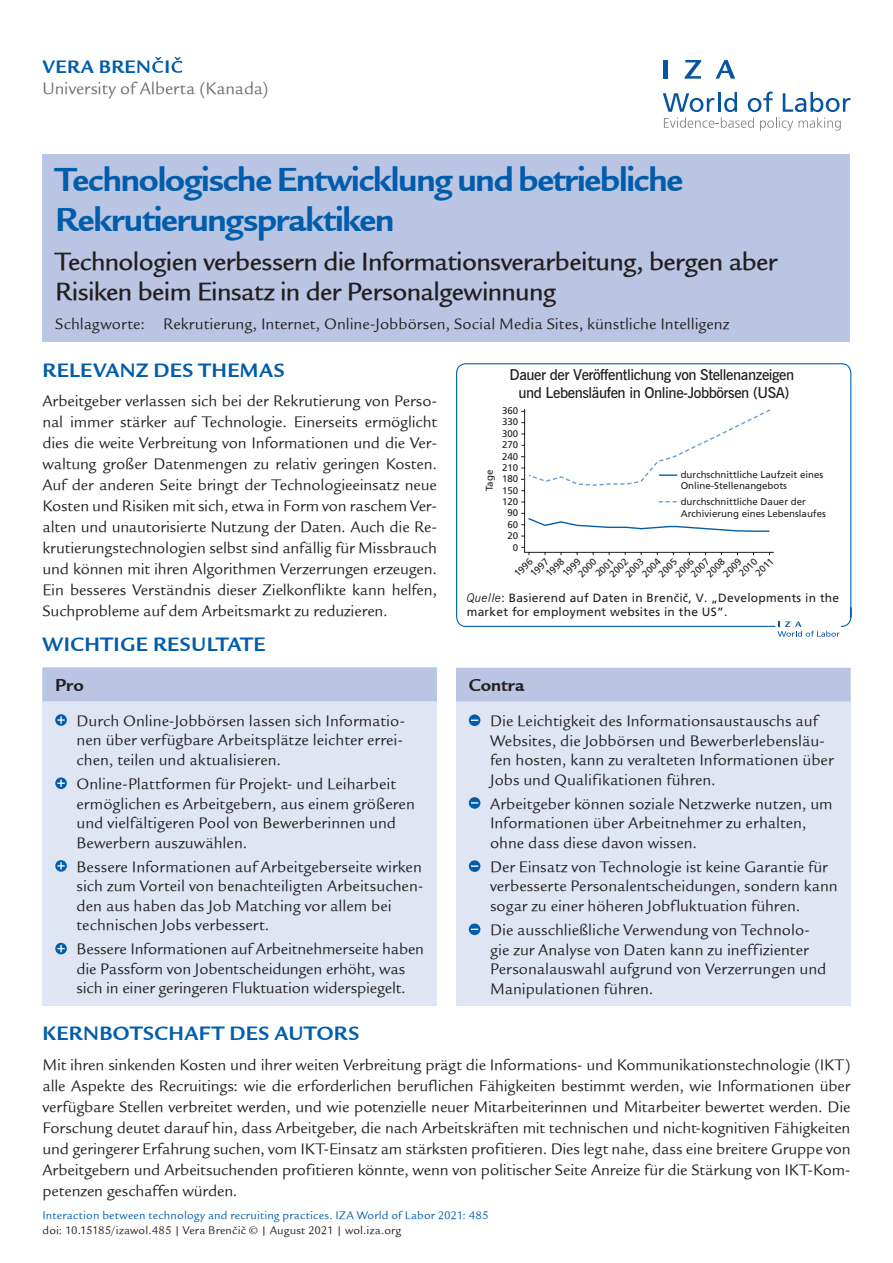
<style>
.page{position:relative;width:893px;height:1263px;background:#fff}
.page>*{position:absolute;margin:0;border:0;box-sizing:border-box;transform-origin:0 0}
.Cover__Title{font:36px/40.5px "Legacy Sans ITCTT Bold";letter-spacing:-.035em;color:#015dab}
.Cover__Subtitle{font:27px/30px "Legacy Sans Md ITCTT Medium";letter-spacing:-.025em;color:#231f20}
.Cover__Header{font:21px "Legacy Sans ITCTT Bold";letter-spacing:.02em;color:#015dab}
.Cover__AuthorName{font:19.5px "Legacy Sans ITCTT Bold";letter-spacing:.025em;color:#015dab}
.Cover__Pro_Con_Heade{font:18.75px "Legacy Sans ITCTT Bold";color:#231f20}
.Cover__Affiliation{font:18px "Legacy Sans ITCTT Book";color:#6c6d70}
.Cover__Bodytext{font:16.5px/21px "Legacy Sans ITCTT Book";letter-spacing:-.005em;color:#231f20;text-align:justify}
.Cover__Pro_Con_Bulle{font:16.5px/19.5px "Legacy Sans ITCTT Book";letter-spacing:.005em;color:#231f20}
.Cover__Keywords{font:16.5px "Legacy Sans ITCTT Book";letter-spacing:.005em;color:#231f20}
.t1{font:600 15px/18px "News Gothic BT";letter-spacing:-.03em;color:#231f20;text-align:center}
.t2{font:12px/14.4px "Frutiger LT Pro";letter-spacing:.025em;color:#231f20}
.Cover__DOI_Title{font:12px "Legacy Sans ITCTT Book";letter-spacing:.02em;color:#015dab}
.Cover__DOI_Informati{font:12px "Legacy Sans ITCTT Book";letter-spacing:.015em;color:#231f20}
.t3{font:9.75px/11.4px "Frutiger LT Pro";color:#231f20}
.s1{font-family:"News Gothic BT";font-style:italic}
</style>
<div class="page">
<svg style="left:663px;top:92px;width:187px;height:39px"></svg>
<hr style="left:664px;top:60px;width:4px;height:19px;background:#0854a0">
<svg style="left:685px;top:60px;width:16px;height:19px"></svg>
<svg style="left:716px;top:60px;width:19px;height:19px"></svg>
<div style="left:43px;top:154px;width:807px;height:188px;background:#b9c5e3"></div>
<div style="left:43px;top:668px;width:394px;height:338px;background:#e0e5f3"></div>
<div style="left:43px;top:667px;width:394px;height:34px;background:#b9c5e3"></div>
<svg style="left:55px;top:714px;width:12px;height:12px"></svg>
<svg style="left:57px;top:716px;width:8px;height:8px"></svg>
<svg style="left:55px;top:777px;width:12px;height:12px"></svg>
<svg style="left:57px;top:779px;width:8px;height:8px"></svg>
<svg style="left:55px;top:860px;width:12px;height:12px"></svg>
<svg style="left:57px;top:862px;width:8px;height:7px"></svg>
<svg style="left:55px;top:943px;width:12px;height:11px"></svg>
<svg style="left:57px;top:945px;width:8px;height:7px"></svg>
<div style="left:456px;top:668px;width:394px;height:338px;background:#e0e5f3"></div>
<div style="left:456px;top:668px;width:394px;height:33px;background:#b9c5e3"></div>
<div style="left:469px;top:714px;width:11px;height:12px;background:#015dab;border-radius:50%"></div>
<svg style="left:471px;top:719px;width:7px;height:2px"></svg>
<div style="left:469px;top:797px;width:11px;height:12px;background:#015dab;border-radius:50%"></div>
<svg style="left:471px;top:802px;width:7px;height:2px"></svg>
<div style="left:469px;top:860px;width:11px;height:12px;background:#015dab;border-radius:50%"></div>
<svg style="left:471px;top:865px;width:7px;height:2px"></svg>
<svg style="left:469px;top:923px;width:11px;height:12px"></svg>
<svg style="left:172px;top:57px;width:10px;height:16px"></svg>
<svg style="left:152px;top:57px;width:11px;height:16px"></svg>
<svg style="left:456px;top:363px;width:395px;height:264px"></svg>
<div style="left:776px;top:621px;width:64px;height:17px;background:#fff"></div>
<svg style="left:778px;top:621px;width:61px;height:16px"></svg>
<svg style="left:520px;top:408px;width:255px;height:148px"></svg>
<p class="Cover__AuthorName" style="left:43px;top:55px;width:129px">VERA BREN I</p>
<p class="Cover__Affiliation" style="left:43px;top:79px;width:227px">University of Alberta (Kanada)</p>
<p class="Cover__Title" style="left:55px;top:159px;width:629px">Technologische Entwicklung und betriebliche<br>Rekrutierungspraktiken</p>
<p class="Cover__Subtitle" style="left:55px;top:246px;width:724px">Technologien verbessern die Informationsverarbeitung, bergen aber<br>Risiken beim Einsatz in der Personalgewinnung</p>
<p class="Cover__Keywords" style="left:55px;top:315px;width:676px">Schlagworte: Rekrutierung, Internet, Online-Jobbörsen, Social Media Sites, künstliche Intelligenz</p>
<p class="Cover__Header" style="left:43px;top:358px;width:244px">RELEVANZ DES THEMAS</p>
<p class="Cover__Bodytext" style="left:43px;top:390px;width:396px">Arbeitgeber verlassen sich bei der Rekrutierung von Perso&shy;nal immer stärker auf Technologie. Einerseits ermöglicht dies die weite Verbreitung von Informationen und die Ver&shy;waltung großer Datenmengen zu relativ geringen Kosten.<br>Auf der anderen Seite bringt der Technologieeinsatz neue Kosten und Risiken mit sich, etwa in Form von raschem Ver&shy;alten und unautorisierte Nutzung der Daten. Auch die Re&shy;krutierungstechnologien selbst sind anfällig für Missbrauch und können mit ihren Algorithmen Verzerrungen erzeugen.<br>Ein besseres Verständnis dieser Zielkonflikte kann helfen, Suchprobleme auf dem Arbeitsmarkt zu reduzieren.</p>
<p class="Cover__Header" style="left:43px;top:632px;width:225px">WICHTIGE RESULTATE</p>
<p class="Cover__Pro_Con_Heade" style="left:55px;top:674px;width:30px">Pro</p>
<p class="Cover__Pro_Con_Bulle" style="left:77px;top:711px;width:330px">Durch Online-Jobbörsen lassen sich Informatio&shy;nen über verfügbare Arbeitsplätze leichter errei&shy;chen, teilen und aktualisieren.</p>
<p class="Cover__Pro_Con_Bulle" style="left:77px;top:774px;width:340px">Online-Plattformen für Projekt- und Leiharbeit ermöglichen es Arbeitgebern, aus einem größeren und vielfältigeren Pool von Bewerberinnen und Bewerbern auszuwählen.</p>
<p class="Cover__Pro_Con_Bulle" style="left:77px;top:857px;width:348px">Bessere Informationen auf Arbeitgeberseite wirken sich zum Vorteil von benachteiligten Arbeitsuchen&shy;den aus haben das Job Matching vor allem bei technischen Jobs verbessert.</p>
<p class="Cover__Pro_Con_Bulle" style="left:77px;top:939px;width:349px">Bessere Informationen auf Arbeitnehmerseite haben die Passform von Jobentscheidungen erhöht, was sich in einer geringeren Fluktuation widerspiegelt.</p>
<p class="t1" style="left:509px;top:367px;width:286px">Dauer der Veröffentlichung von Stellenanzeigen und Lebensläufen in Online-Jobbörsen (USA)</p>
<p class="t3" style="left:502px;top:405px;width:18px;text-align:justify">360<br>330<br>300<br>270<br>240<br>210</p>
<p class="t3" style="left:484px;top:491px;width:23px;rotate:-90deg">Tage</p>
<p class="t3" style="left:502px;top:473px;width:18px;text-align:right">180<br>150<br>120<br>90<br>60<br>20<br>0</p>
<p class="t3" style="left:681px;top:468px;width:144px">durchschnittliche Laufzeit eines<br>Online-Stellenangebots</p>
<p class="t3" style="left:681px;top:496px;width:147px">durchschnittliche Dauer der<br>Archivierung eines Lebenslaufes</p>
<p class="t3" style="left:745px;top:562px;width:23px;text-indent:-12px;rotate:-45deg">2010<br>2011</p>
<p class="t3" style="left:543px;top:571px;width:23px;rotate:-45deg">1998</p>
<p class="t3" style="left:512px;top:571px;width:23px;rotate:-45deg">1996</p>
<p class="t3" style="left:560px;top:571px;width:23px;rotate:-45deg">1999</p>
<p class="t3" style="left:640px;top:571px;width:23px;rotate:-45deg">2004</p>
<p class="t3" style="left:704px;top:571px;width:23px;rotate:-45deg">2008</p>
<p class="t3" style="left:576px;top:571px;width:23px;rotate:-45deg">2000</p>
<p class="t3" style="left:673px;top:571px;width:23px;rotate:-45deg">2006</p>
<p class="t3" style="left:721px;top:571px;width:23px;rotate:-45deg">2009</p>
<p class="t3" style="left:528px;top:571px;width:23px;rotate:-45deg">1997</p>
<p class="t3" style="left:607px;top:571px;width:23px;rotate:-45deg">2002</p>
<p class="t3" style="left:623px;top:571px;width:23px;rotate:-45deg">2003</p>
<p class="t3" style="left:656px;top:571px;width:23px;rotate:-45deg">2005</p>
<p class="t3" style="left:688px;top:571px;width:23px;rotate:-45deg">2007</p>
<p class="t3" style="left:593px;top:571px;width:23px;rotate:-45deg">2001</p>
<p class="t2" style="left:467px;top:590px;width:374px"><span class="s1">Quelle</span>: Basierend auf Daten in Brenčič, V. „Developments in the market for employment websites in the US”.</p>
<p class="Cover__Pro_Con_Heade" style="left:469px;top:674px;width:57px">Contra</p>
<p class="Cover__Pro_Con_Bulle" style="left:490px;top:711px;width:345px">Die Leichtigkeit des Informationsaustauschs auf Websites, die Jobbörsen und Bewerberlebensläu&shy;fen hosten, kann zu veralteten Informationen über Jobs und Qualifikationen führen.</p>
<p class="Cover__Pro_Con_Bulle" style="left:490px;top:794px;width:344px">Arbeitgeber können soziale Netzwerke nutzen, um<br>Informationen über Arbeitnehmer zu erhalten, ohne dass diese davon wissen.</p>
<p class="Cover__Pro_Con_Bulle" style="left:490px;top:857px;width:349px">Der Einsatz von Technologie ist keine Garantie für verbesserte Personalentscheidungen, sondern kann sogar zu einer höheren Jobfluktuation führen.</p>
<p class="Cover__Pro_Con_Bulle" style="left:490px;top:920px;width:338px">Die ausschließliche Verwendung von Technolo&shy;gie zur Analyse von Daten kann zu ineffizienter Personalauswahl aufgrund von Verzerrungen und Manipulationen führen.</p>
<p class="Cover__Header" style="left:43px;top:1022px;width:319px">KERNBOTSCHAFT DES AUTORS</p>
<p class="Cover__Bodytext" style="left:43px;top:1054px;width:809px">Mit ihren sinkenden Kosten und ihrer weiten Verbreitung prägt die Informations- und Kommunikationstechnologie (IKT) alle Aspekte des Recruitings: wie die erforderlichen beruflichen Fähigkeiten bestimmt werden, wie Informationen über verfügbare Stellen verbreitet werden, und wie potenzielle neuer Mitarbeiterinnen und Mitarbeiter bewertet werden. Die Forschung deutet darauf hin, dass Arbeitgeber, die nach Arbeitskräften mit technischen und nicht-kognitiven Fähigkeiten und geringerer Erfahrung suchen, vom IKT-Einsatz am stärksten profitieren. Dies legt nahe, dass eine breitere Gruppe von Arbeitgebern und Arbeitsuchenden profitieren könnte, wenn von politischer Seite Anreize für die Stärkung von IKT-Kom&shy;petenzen geschaffen würden.</p>
<p class="Cover__DOI_Title" style="left:43px;top:1209px;width:448px">Interaction between technology and recruiting practices. IZA World of Labor 2021: 485</p>
<p class="Cover__DOI_Informati" style="left:43px;top:1224px;width:360px">doi: 10.15185/izawol.485 | Vera Brencic © | August 2021 | wol.iza.org</p>
<p class="Cover__DOI_Informati" style="left:232px;top:1224px;width:16px">ˇˇ</p>
</div>
